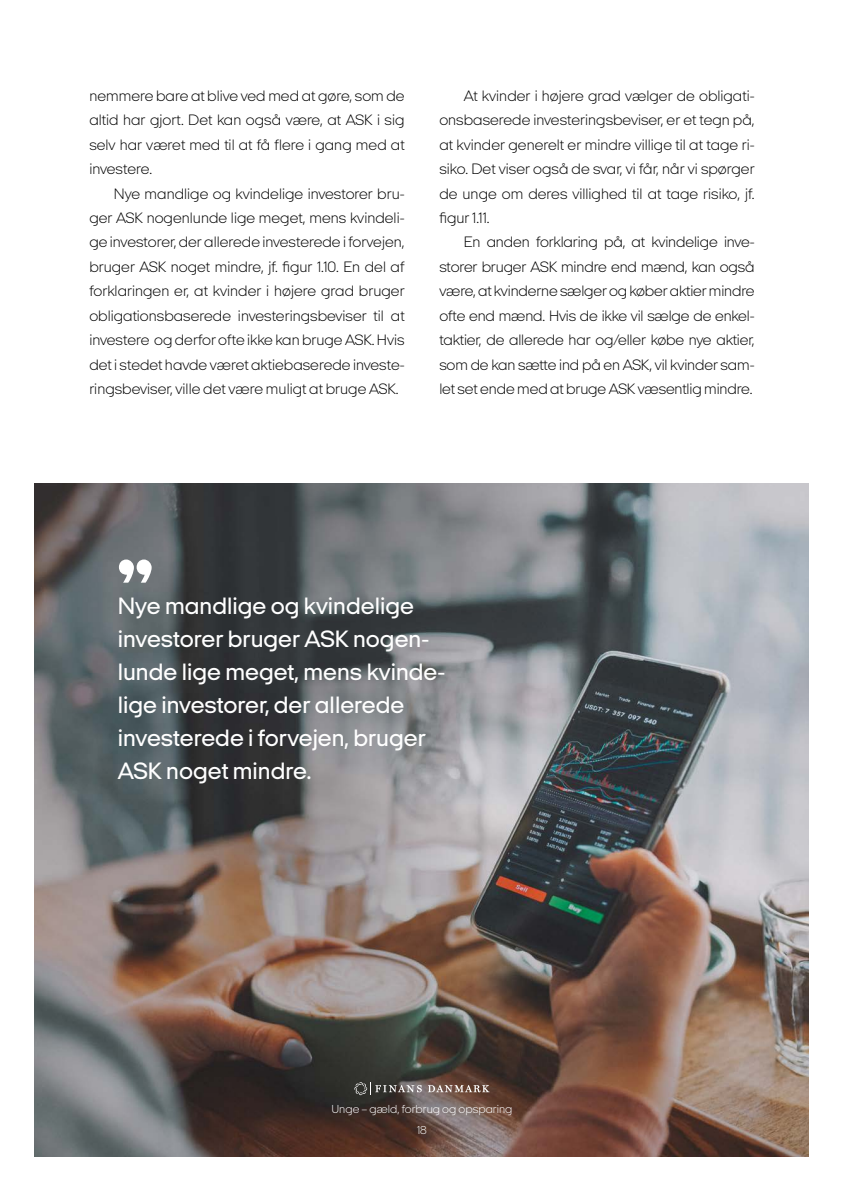
<style>
.page{position:relative;width:844px;height:1191px;background:#fff}
.page>*{position:absolute;margin:0;border:0;box-sizing:border-box;transform-origin:0 0}
.t1{font:500 24.15px/32.9px "Italian Plate No 2 Expanded";color:#fff}
.t2{font:200 15.4px/24.5px "Italian Plate No 2 Expanded";color:#000;text-align:justify}
.t3{font:200 11.9px "Italian Plate No 2 Expanded";color:#fff}
.t4{font:200 11.72px "Italian Plate No 2 Expanded";color:#fff}
</style>
<div class="page">
<img style="left:35px;top:483px;width:773px;height:673px">
<svg style="left:119px;top:559px;width:33px;height:23px"></svg>
<svg style="left:354px;top:1082px;width:67px;height:13px"></svg>
<svg style="left:428px;top:1085px;width:61px;height:7px"></svg>
<p class="t2" style="left:89px;top:84px;width:317px">nemmere bare at blive ved med at gøre, som de altid har gjort. Det kan også være, at ASK i sig selv har været med til at få flere i gang med at investere.</p>
<p class="t2" style="left:89px;top:181px;width:317px;text-indent:25px">Nye mandlige og kvindelige investorer bru&shy;ger ASK nogenlunde lige meget, mens kvindeli&shy;ge investorer, der allerede investerede i forvejen, bruger ASK noget mindre, jf. figur 1.10. En del af forklaringen er, at kvinder i højere grad bruger obligationsbaserede investeringsbeviser til at investere og derfor ofte ikke kan bruge ASK. Hvis det i stedet havde været aktiebaserede investe&shy;ringsbeviser, ville det være muligt at bruge ASK.</p>
<p class="t2" style="left:439px;top:84px;width:317px;text-indent:24px">At kvinder i højere grad vælger de obligati&shy;onsbaserede investeringsbeviser, er et tegn på, at kvinder generelt er mindre villige til at tage ri&shy;siko. Det viser også de svar, vi får, når vi spørger de unge om deres villighed til at tage risiko, jf. figur 1.11.</p>
<p class="t2" style="left:439px;top:230px;width:317px;text-indent:25px">En anden forklaring på, at kvindelige inve&shy;storer bruger ASK mindre end mænd, kan også være, at kvinderne sælger og køber aktier mindre ofte end mænd. Hvis de ikke vil sælge de enkel&shy;taktier, de allerede har og/eller købe nye aktier, som de kan sætte ind på en ASK, vil kvinder sam&shy;let set ende med at bruge ASK væsentlig mindre.</p>
<h1 class="t1" style="left:118px;top:590px;width:329px">Nye mandlige og kvindelige investorer bruger ASK nogen&shy;lunde lige meget, mens kvinde&shy;lige investorer, der allerede investerede i forvejen, bruger<br>ASK noget mindre.</h1>
<p class="t3" style="left:331px;top:1102px;width:183px">Unge – gæld, forbrug og opsparing</p>
<p class="t4" style="left:417px;top:1123px;width:11px">18</p>
</div>
